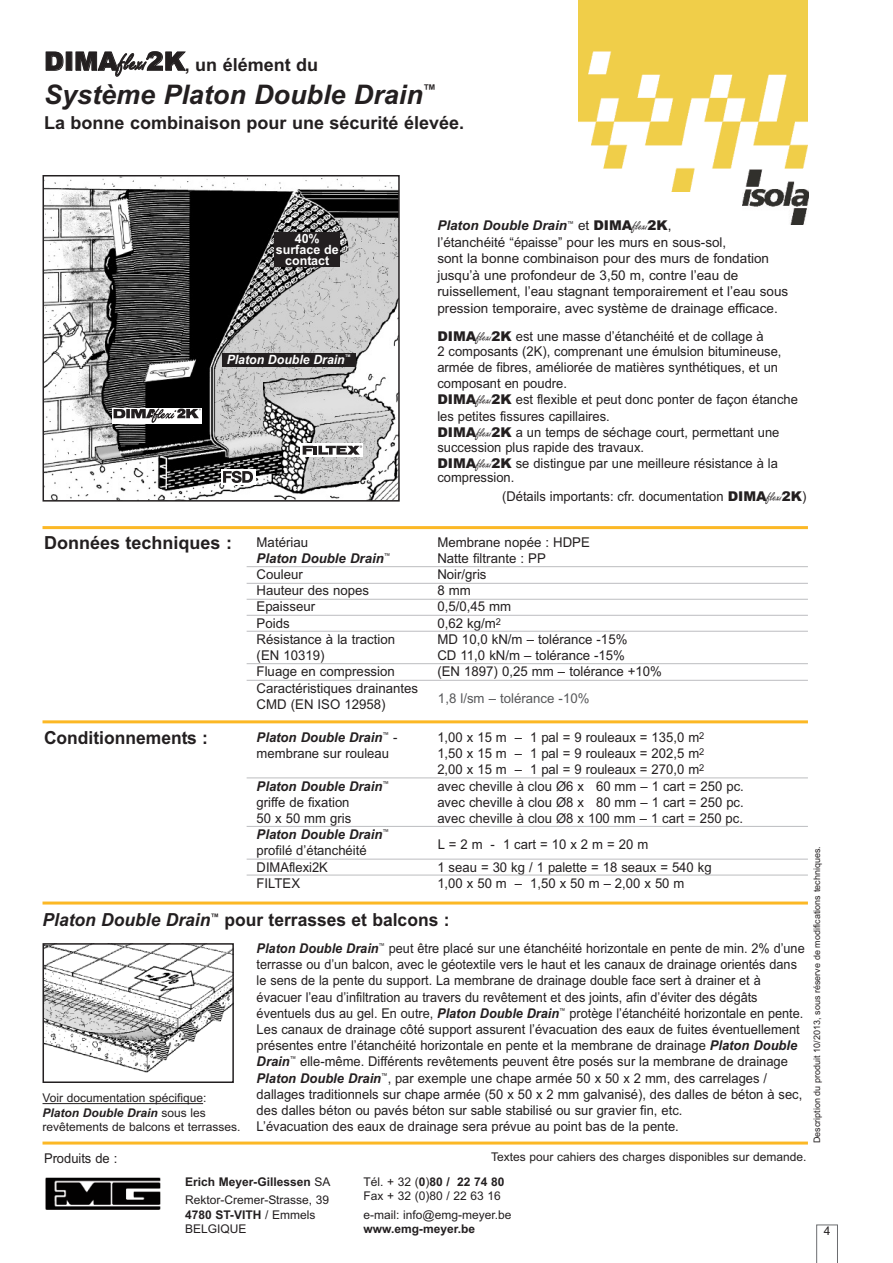
<style>
.page{position:relative;width:893px;height:1263px;background:#fff}
.page>*{position:absolute;margin:0;border:0;box-sizing:border-box;transform-origin:0 0}
.t1{font:italic 700 27px "Arial";color:#231f20}
.t2{font:700 18px "Arial";color:#231f20}
.t3{font:13.5px/16.2px "Arial";color:#231f20;scale:.94 1}
.t4{font:13.5px/16.5px "Arial";color:#231f20}
.t5{font:13.5px/16.4px "Arial";color:#231f20;scale:.96 1}
.t6{font:italic 700 13.5px "Arial";color:#231f20}
.t7{font:13.5px "Arial";letter-spacing:.305em;color:#231f20}
.t8{font:13.5px "Arial";color:#57585a}
.t9{font:700 12.75px/10.8px "Arial";color:#fff;text-align:center}
.t10{font:italic 700 12.75px "Arial";color:#fff;scale:.96 1}
.t11{font:12px/14.4px "Arial";color:#231f20}
.t12{font:700 12px "Arial";color:#231f20}
.t13{font:9px "Arial";color:#231f20}
.s1{font-weight:900;font-size:25.5px}
.s2{font-family:"Freestyle Script";font-weight:400;font-size:25.5px}
.s3{font-weight:700;font-style:italic}
.s4{font-weight:900}
.s5{font-family:"Freestyle Script"}
.s6{font-weight:400;font-style:normal}
.s7{font-style:italic}
.s8{font-weight:700}
</style>
<div class="page">
<svg style="left:816px;top:1225px;width:22px;height:38px"></svg>
<hr style="left:43px;top:1141px;width:765px;height:3px;background:#fcb825">
<hr style="left:43px;top:901px;width:765px;height:3px;background:#fcb825">
<hr style="left:43px;top:526px;width:765px;height:3px;background:#fcb825">
<hr style="left:43px;top:720px;width:765px;height:3px;background:#fcb825">
<hr style="left:247px;top:566px;width:561px;height:1px;background:#bcbdc0">
<hr style="left:247px;top:583px;width:561px;height:1px;background:#bcbdc0">
<hr style="left:247px;top:599px;width:561px;height:1px;background:#bcbdc0">
<hr style="left:247px;top:615px;width:561px;height:1px;background:#bcbdc0">
<hr style="left:247px;top:663px;width:561px;height:1px;background:#bcbdc0">
<hr style="left:247px;top:680px;width:561px;height:1px;background:#bcbdc0">
<hr style="left:247px;top:631px;width:561px;height:1px;background:#bcbdc0">
<hr style="left:247px;top:777px;width:561px;height:1px;background:#bcbdc0">
<hr style="left:247px;top:826px;width:561px;height:1px;background:#bcbdc0">
<hr style="left:247px;top:859px;width:561px;height:1px;background:#bcbdc0">
<hr style="left:247px;top:875px;width:561px;height:1px;background:#bcbdc0">
<svg style="left:45px;top:1177px;width:116px;height:33px"></svg>
<img style="left:46px;top:1178px;width:114px;height:32px">
<img style="left:46px;top:946px;width:185px;height:127px">
<div style="left:43px;top:943px;width:191px;height:140px;border:2px solid #231f20"></div>
<img style="left:46px;top:178px;width:351px;height:321px">
<div style="left:43px;top:175px;width:357px;height:327px;border:2px solid #231f20"></div>
<div style="left:300px;top:443px;width:63px;height:14px;background:#fff"></div>
<svg style="left:303px;top:445px;width:59px;height:10px"></svg>
<div style="left:275px;top:232px;width:65px;height:34px;background:#231f20"></div>
<svg style="left:112px;top:408px;width:2px;height:15px"></svg>
<svg style="left:114px;top:408px;width:87px;height:15px"></svg>
<div style="left:221px;top:469px;width:34px;height:16px;background:#fff"></div>
<svg style="left:223px;top:471px;width:30px;height:12px"></svg>
<div style="left:222px;top:353px;width:133px;height:14px;background:#231f20"></div>
<img style="left:742px;top:190px;width:66px;height:34px">
<img style="left:578px;top:0;width:229px;height:192px">
<hr style="left:43px;top:1103px;width:160px;height:1px;background:#231f20">
<h2 class="t2" style="left:44px;top:54px;width:275px"><span class="s1">DIMA</span><span class="s2">flexi</span><span class="s1">2K</span>, un élément du</h2>
<h1 class="t1" style="left:44px;top:79px;width:394px">Système Platon Double Drain<sup>™</sup></h1>
<h2 class="t2" style="left:44px;top:113px;width:422px">La bonne combinaison pour une sécurité élevée.</h2>
<p class="t9" style="left:276px;top:233px;width:64px">40% surface de contact</p>
<p class="t10" style="left:227px;top:352px;width:131px">Platon Double Drain<sup>™</sup></p>
<p class="t4" style="left:437px;top:218px;width:352px"><span class="s3">Platon Double Drain</span><sup>™</sup> et <span class="s4">DIMA</span><span class="s5">flexi</span><span class="s4">2K</span>,<br>l’étanchéité “épaisse” pour les murs en sous-sol,<br>sont la bonne combinaison pour des murs de fondation jusqu’à une profondeur de 3,50 m, contre l’eau de ruissellement, l’eau stagnant temporairement et l’eau sous pression temporaire, avec système de drainage efficace.</p>
<p class="t5" style="left:437px;top:330px;width:360px;line-height:14.1px"><span class="s4">DIMA</span><span class="s5">flexi</span><span class="s4">2K</span> est une masse d’étanchéité et de collage à<br>2 composants (2K), comprenant une émulsion bitumineuse,</p>
<p class="t5" style="left:437px;top:359px;width:377px">armée de fibres, améliorée de matières synthétiques, et un composant en poudre.<br><span class="s4">DIMA</span><span class="s5">flexi</span><span class="s4">2K</span> est flexible et peut donc ponter de façon étanche les petites fissures capillaires.<br><span class="s4">DIMA</span><span class="s5">flexi</span><span class="s4">2K</span> a un temps de séchage court, permettant une</p>
<p class="t5" style="left:437px;top:439px;width:356px">succession plus rapide des travaux.<br><span class="s4">DIMA</span><span class="s5">flexi</span><span class="s4">2K</span> se distingue par une meilleure résistance à la</p>
<p class="t5" style="left:502px;top:468px;width:318px;line-height:18.6px;text-indent:-65px">compression.<br>(Détails importants: cfr. documentation <span class="s4">DIMA</span><span class="s5">flexi</span><span class="s4">2K</span>)</p>
<h2 class="t2" style="left:44px;top:532px;width:190px">Données techniques :</h2>
<h2 class="t2" style="left:44px;top:727px;width:165px">Conditionnements :</h2>
<p class="t4" style="left:257px;top:534px;width:53px">Matériau</p>
<p class="t4" style="left:437px;top:534px;width:154px">Membrane nopée : HDPE</p>
<p class="t6" style="left:257px;top:550px;width:135px">Platon Double Drain<sup>™</sup></p>
<p class="t4" style="left:437px;top:550px;width:110px">Natte filtrante : PP</p>
<p class="t4" style="left:257px;top:566px;width:48px">Couleur</p>
<p class="t4" style="left:437px;top:566px;width:51px">Noir/gris</p>
<p class="t4" style="left:257px;top:582px;width:114px">Hauteur des nopes</p>
<p class="t4" style="left:437px;top:582px;width:35px">8 mm</p>
<p class="t4" style="left:257px;top:598px;width:60px">Epaisseur</p>
<p class="t4" style="left:437px;top:598px;width:75px">0,5/0,45 mm</p>
<p class="t4" style="left:257px;top:615px;width:35px">Poids</p>
<p class="t4" style="left:437px;top:615px;width:65px">0,62 kg/m<sup>2</sup></p>
<p class="t4" style="left:257px;top:631px;width:140px">Résistance à la traction</p>
<p class="t4" style="left:437px;top:631px;width:192px">MD 10,0 kN/m – tolérance -15%</p>
<p class="t4" style="left:257px;top:647px;width:70px">(EN 10319)</p>
<p class="t4" style="left:437px;top:647px;width:189px">CD 11,0 kN/m – tolérance -15%</p>
<p class="t4" style="left:257px;top:663px;width:140px">Fluage en compression</p>
<p class="t4" style="left:437px;top:663px;width:226px">(EN 1897) 0,25 mm – tolérance +10%</p>
<p class="t4" style="left:257px;top:680px;width:163px">Caractéristiques drainantes<br>CMD (EN ISO 12958)</p>
<p class="t8" style="left:438px;top:690px;width:153px">1,8 l/sm – tolérance -10%</p>
<p class="t6" style="left:257px;top:729px;width:142px">Platon Double Drain<sup>™</sup> <span class="s6">-</span></p>
<p class="t4" style="left:437px;top:729px;width:269px">1,00 x 15 m – 1 pal = 9 rouleaux = 135,0 m<sup>2</sup></p>
<p class="t4" style="left:257px;top:745px;width:134px">membrane sur rouleau</p>
<p class="t4" style="left:437px;top:745px;width:269px">1,50 x 15 m – 1 pal = 9 rouleaux = 202,5 m<sup>2<br></sup>2,00 x 15 m – 1 pal = 9 rouleaux = 270,0 m<sup>2</sup></p>
<p class="t6" style="left:257px;top:778px;width:134px">Platon Double Drain<sup>™</sup></p>
<p class="t4" style="left:437px;top:778px;width:308px">avec cheville à clou Ø6 x 60 mm – 1 cart = 250 pc.</p>
<p class="t4" style="left:257px;top:794px;width:94px">griffe de fixation</p>
<p class="t4" style="left:437px;top:794px;width:308px">avec cheville à clou Ø8 x 80 mm – 1 cart = 250 pc.</p>
<p class="t4" style="left:257px;top:810px;width:96px">50 x 50 mm gris</p>
<p class="t4" style="left:437px;top:810px;width:307px">avec cheville à clou Ø8 x 100 mm – 1 cart = 250 pc.</p>
<p class="t4" style="left:257px;top:826px;width:134px"><span class="s3">Platon Double Drain</span><sup>™ </sup>profilé d’étanchéité<br>DIMAflexi2K</p>
<p class="t7" style="left:438px;top:836px;width:212px">L=2m - 1cart=10x2m=20m</p>
<p class="t4" style="left:437px;top:859px;width:276px">1 seau = 30 kg / 1 palette = 18 seaux = 540 kg</p>
<p class="t4" style="left:257px;top:875px;width:45px">FILTEX</p>
<p class="t7" style="left:437px;top:875px;width:249px">1,00x50m – 1,50x50m–2,00x50m</p>
<h2 class="t2" style="left:43px;top:909px;width:409px"><span class="s7">Platon Double Drain</span><sup>™</sup> pour terrasses et balcons :</h2>
<p class="t11" style="left:43px;top:1091px;width:199px">Voir documentation spécifique:<br><span class="s3">Platon Double Drain</span> sous les revêtements de balcons et terrasses.</p>
<p class="t5" style="left:44px;top:1150px;width:78px">Produits de :</p>
<p class="t3" style="left:257px;top:940px;width:585px"><span class="s3">Platon Double Drain</span><sup>™</sup> peut être placé sur une étanchéité horizontale en pente de min. 2% d’une terrasse ou d’un balcon, avec le géotextile vers le haut et les canaux de drainage orientés dans le sens de la pente du support. La membrane de drainage double face sert à drainer et à évacuer l’eau d’infiltration au travers du revêtement et des joints, afin d’éviter des dégâts éventuels dus au gel. En outre, <span class="s3">Platon Double Drain</span><sup>™</sup> protège l’étanchéité horizontale en pente.<br>Les canaux de drainage côté support assurent l’évacuation des eaux de fuites éventuellement présentes entre l’étanchéité horizontale en pente et la membrane de drainage <span class="s3">Platon Double Drain</span><sup>™</sup> elle-même. Différents revêtements peuvent être posés sur la membrane de drainage <span class="s3">Platon Double Drain</span><sup>™</sup>, par exemple une chape armée 50 x 50 x 2 mm, des carrelages / dallages traditionnels sur chape armée (50 x 50 x 2 mm galvanisé), des dalles de béton à sec, des dalles béton ou pavés béton sur sable stabilisé ou sur gravier fin, etc.<br>L’évacuation des eaux de drainage sera prévue au point bas de la pente.</p>
<p class="t11" style="left:491px;top:1150px;width:317px">Textes pour cahiers des charges disponibles sur demande.</p>
<p class="t11" style="left:185px;top:1172px;width:147px;line-height:18.8px"><span class="s8">Erich Meyer-Gillessen</span> SA<br>Rektor-Cremer-Strasse, 39</p>
<p class="t11" style="left:185px;top:1207px;width:132px"><span class="s8">4780 ST-VITH</span> / Emmels<br>BELGIQUE</p>
<p class="t11" style="left:363px;top:1174px;width:143px">Tél. + 32 (<span class="s8">0</span>)<span class="s8">80 / 22 74 80<br></span>Fax + 32 (0)80 / 22 63 16</p>
<p class="t11" style="left:363px;top:1207px;width:149px">e-mail: info@emg-meyer.be</p>
<p class="t12" style="left:363px;top:1222px;width:113px">www.emg-meyer.be</p>
<p class="t13" style="left:812px;top:1143px;width:299px;rotate:-90deg">Description du produit 10/2013, sous réserve de modifications techniques.</p>
<p class="t11" style="left:824px;top:1224px;width:8px">4</p>
</div>
